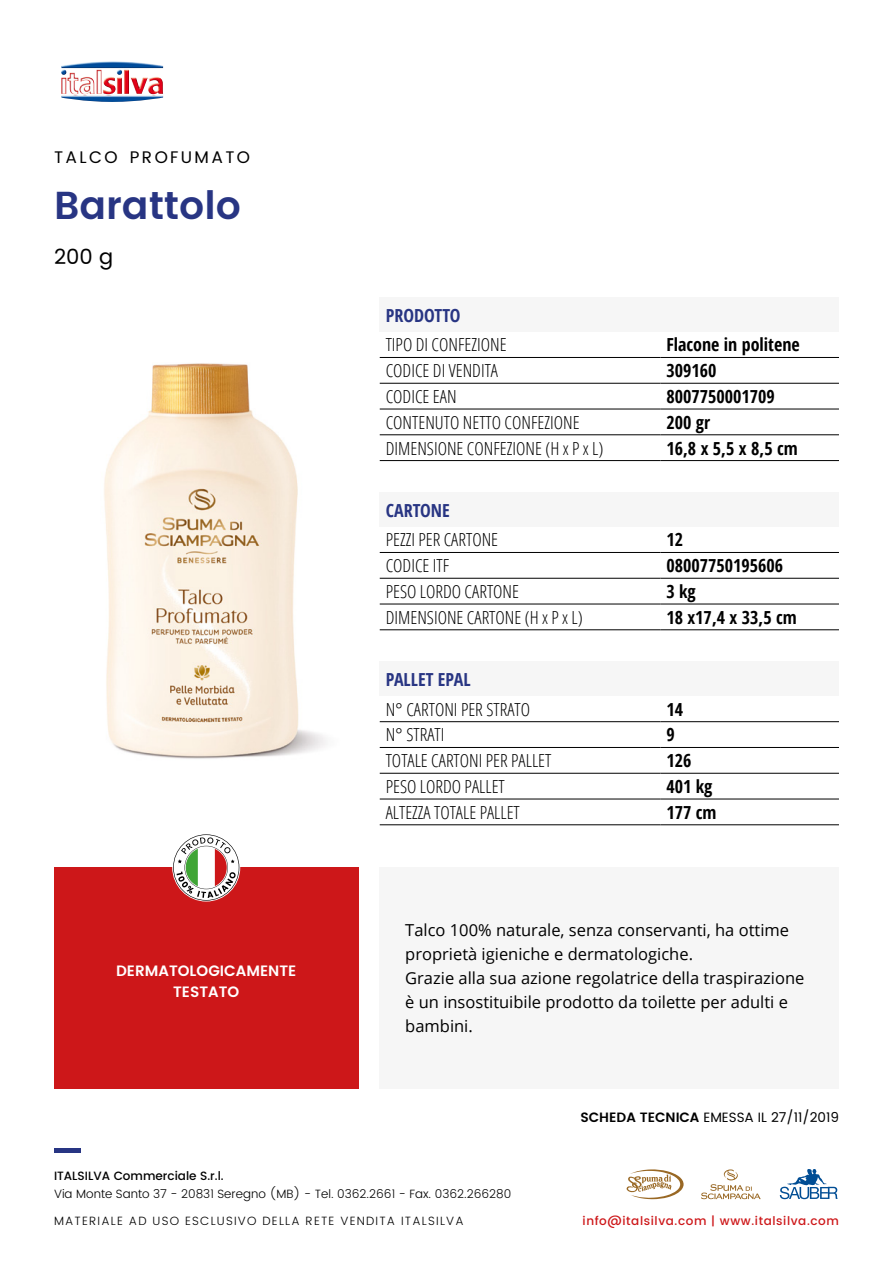
<style>
.page{position:relative;width:893px;height:1263px;background:#fff}
.page>*{position:absolute;margin:0;border:0;box-sizing:border-box;transform-origin:0 0}
.t1{font:600 39px "Poppins";color:#283583}
.t2{font:21px "Poppins";color:#000}
.t3{font:300 condensed 18px "Open Sans";color:#000}
.t4{font:700 condensed 18px "Open Sans";color:#000}
.t5{font:700 condensed 18px "Open Sans";color:#283583}
.t6{font:16.8px "Poppins";letter-spacing:.145em;color:#000}
.t7{font:16.5px/24px "Open Sans";color:#000}
.t8{font:600 15px/21px "Poppins";color:#fff;text-align:center}
.t9{font:13.5px "Poppins";color:#000}
.t10{font:300 12px "Poppins";color:#000}
.t11{font:300 12px "Poppins";letter-spacing:.1em;color:#000}
.t12{font:500 12px "Poppins";letter-spacing:.05em;color:#cd1719}
.t13{font:500 12px "Poppins";color:#000}
.s1{font-weight:600}
</style>
<div class="page">
<hr style="left:54px;top:1148px;width:26px;height:4px;background:#283583">
<svg style="left:626px;top:1169px;width:58px;height:30px"></svg>
<svg style="left:780px;top:1169px;width:58px;height:30px"></svg>
<svg style="left:701px;top:1169px;width:60px;height:30px"></svg>
<img style="left:61px;top:61px;width:102px;height:41px">
<div style="left:54px;top:867px;width:304px;height:222px;background:#cd1719"></div>
<div style="left:380px;top:867px;width:459px;height:222px;background:#f6f6f6"></div>
<img style="left:104px;top:363px;width:222px;height:396px">
<div style="left:380px;top:662px;width:459px;height:34px;background:#f6f6f6"></div>
<hr style="left:380px;top:721px;width:280px;height:1px;background:#000">
<hr style="left:660px;top:721px;width:179px;height:1px;background:#000">
<hr style="left:380px;top:747px;width:280px;height:1px;background:#000">
<hr style="left:660px;top:747px;width:179px;height:1px;background:#000">
<hr style="left:380px;top:773px;width:280px;height:1px;background:#000">
<hr style="left:660px;top:773px;width:179px;height:1px;background:#000">
<hr style="left:380px;top:799px;width:280px;height:1px;background:#000">
<hr style="left:660px;top:799px;width:179px;height:1px;background:#000">
<hr style="left:380px;top:824px;width:280px;height:1px;background:#000">
<hr style="left:660px;top:824px;width:179px;height:1px;background:#000">
<div style="left:380px;top:493px;width:459px;height:34px;background:#f6f6f6"></div>
<hr style="left:380px;top:552px;width:280px;height:1px;background:#000">
<hr style="left:660px;top:552px;width:179px;height:1px;background:#000">
<hr style="left:380px;top:578px;width:280px;height:1px;background:#000">
<hr style="left:660px;top:578px;width:179px;height:1px;background:#000">
<hr style="left:380px;top:604px;width:280px;height:1px;background:#000">
<hr style="left:660px;top:604px;width:179px;height:1px;background:#000">
<hr style="left:380px;top:629px;width:280px;height:1px;background:#000">
<hr style="left:660px;top:629px;width:179px;height:1px;background:#000">
<div style="left:380px;top:298px;width:459px;height:34px;background:#f6f6f6"></div>
<hr style="left:380px;top:357px;width:280px;height:1px;background:#000">
<hr style="left:660px;top:357px;width:179px;height:1px;background:#000">
<hr style="left:380px;top:383px;width:280px;height:1px;background:#000">
<hr style="left:660px;top:383px;width:179px;height:1px;background:#000">
<hr style="left:380px;top:409px;width:280px;height:1px;background:#000">
<hr style="left:660px;top:409px;width:179px;height:1px;background:#000">
<hr style="left:380px;top:434px;width:280px;height:1px;background:#000">
<hr style="left:660px;top:434px;width:179px;height:1px;background:#000">
<hr style="left:380px;top:460px;width:280px;height:1px;background:#000">
<hr style="left:660px;top:460px;width:179px;height:1px;background:#000">
<svg style="left:173px;top:834px;width:66px;height:67px"></svg>
<p class="t6" style="left:54px;top:145px;width:198px">TALCO PROFUMATO</p>
<h1 class="t1" style="left:54px;top:176px;width:188px">Barattolo</h1>
<p class="t2" style="left:54px;top:241px;width:61px">200 g</p>
<p class="t8" style="left:116px;top:961px;width:182px">DERMATOLOGICAMENTE<br>TESTATO</p>
<p class="t5" style="left:386px;top:302px;width:76px">PRODOTTO</p>
<p class="t3" style="left:386px;top:333px;width:122px">TIPO DI CONFEZIONE</p>
<p class="t4" style="left:666px;top:332px;width:135px">Flacone in politene</p>
<p class="t3" style="left:386px;top:358px;width:114px">CODICE DI VENDITA</p>
<p class="t4" style="left:666px;top:358px;width:52px">309160</p>
<p class="t3" style="left:386px;top:384px;width:72px">CODICE EAN</p>
<p class="t4" style="left:666px;top:384px;width:110px">8007750001709</p>
<p class="t3" style="left:386px;top:410px;width:195px">CONTENUTO NETTO CONFEZIONE</p>
<p class="t4" style="left:666px;top:410px;width:45px">200 gr</p>
<p class="t3" style="left:386px;top:436px;width:219px">DIMENSIONE CONFEZIONE (H x P x L)</p>
<p class="t4" style="left:666px;top:435px;width:133px">16,8 x 5,5 x 8,5 cm</p>
<p class="t5" style="left:386px;top:497px;width:66px">CARTONE</p>
<p class="t3" style="left:386px;top:528px;width:114px">PEZZI PER CARTONE</p>
<p class="t4" style="left:666px;top:527px;width:18px">12</p>
<p class="t3" style="left:386px;top:553px;width:65px">CODICE ITF</p>
<p class="t4" style="left:666px;top:553px;width:118px">08007750195606</p>
<p class="t3" style="left:386px;top:579px;width:135px">PESO LORDO CARTONE</p>
<p class="t4" style="left:666px;top:579px;width:31px">3 kg</p>
<p class="t3" style="left:386px;top:605px;width:199px">DIMENSIONE CARTONE (H x P x L)</p>
<p class="t4" style="left:666px;top:605px;width:132px">18 x17,4 x 33,5 cm</p>
<p class="t5" style="left:386px;top:667px;width:87px">PALLET EPAL</p>
<p class="t3" style="left:386px;top:697px;width:146px">N° CARTONI PER STRATO</p>
<p class="t4" style="left:666px;top:697px;width:18px">14</p>
<p class="t3" style="left:386px;top:723px;width:60px">N° STRATI</p>
<p class="t4" style="left:666px;top:722px;width:10px">9</p>
<p class="t3" style="left:386px;top:748px;width:167px">TOTALE CARTONI PER PALLET</p>
<p class="t4" style="left:666px;top:748px;width:27px">126</p>
<p class="t3" style="left:386px;top:774px;width:121px">PESO LORDO PALLET</p>
<p class="t4" style="left:666px;top:774px;width:48px">401 kg</p>
<p class="t3" style="left:386px;top:800px;width:136px">ALTEZZA TOTALE PALLET</p>
<p class="t4" style="left:666px;top:800px;width:52px">177 cm</p>
<p class="t7" style="left:405px;top:918px;width:401px">Talco 100% naturale, senza conservanti, ha ottime proprietà igieniche e dermatologiche.<br>Grazie alla sua azione regolatrice della traspirazione è un insostituibile prodotto da toilette per adulti e bambini.</p>
<p class="t9" style="left:580px;top:1107px;width:260px"><span class="s1">SCHEDA TECNICA</span> EMESSA IL 27/11/2019</p>
<p class="t13" style="left:54px;top:1167px;width:171px">ITALSILVA Commerciale S.r.l.</p>
<p class="t10" style="left:54px;top:1185px;width:459px">Via Monte Santo 37 - 20831 Seregno (MB) - Tel. 0362.2661 - Fax. 0362.266280</p>
<p class="t11" style="left:54px;top:1212px;width:411px">MATERIALE AD USO ESCLUSIVO DELLA RETE VENDITA ITALSILVA</p>
<p class="t12" style="left:583px;top:1212px;width:258px">info@italsilva.com | www.italsilva.com</p>
</div>
